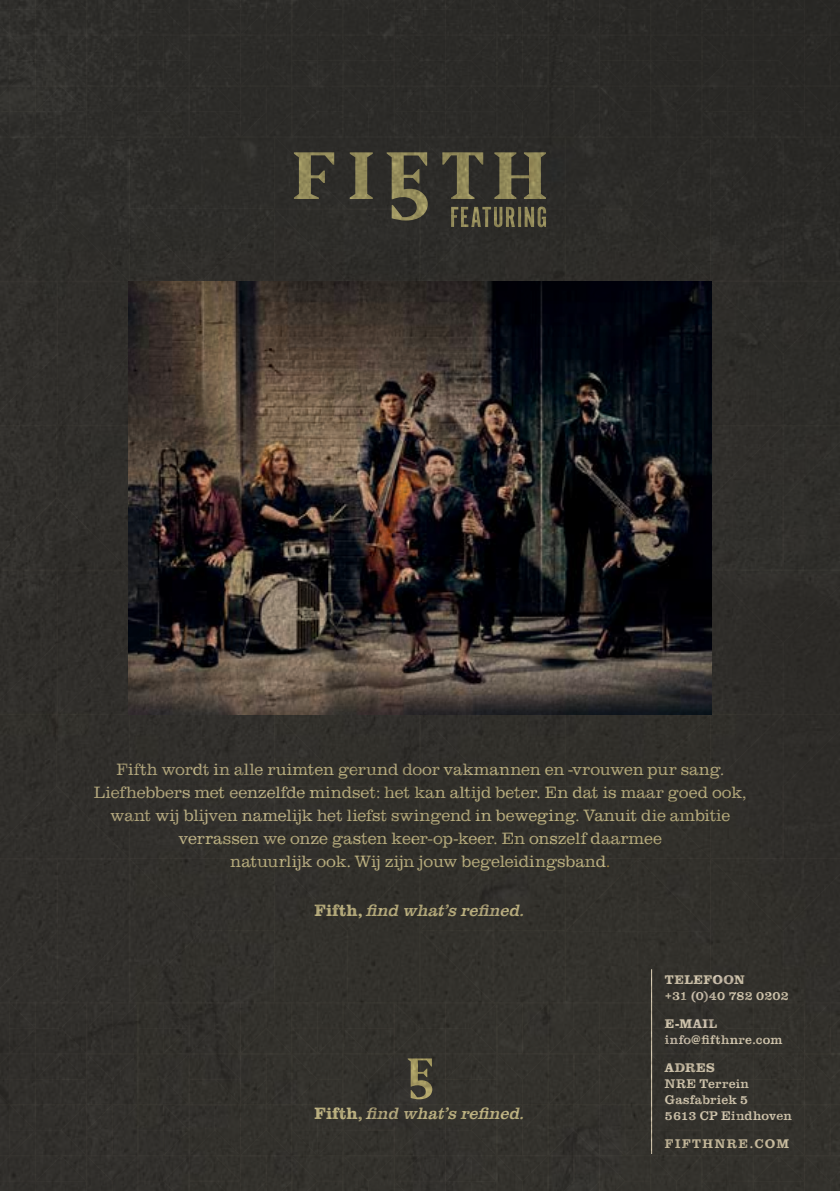
<style>
.page{position:relative;width:840px;height:1191px;background:#fff}
.page>*{position:absolute;margin:0;border:0;box-sizing:border-box;transform-origin:0 0}
.t1{font:300 17px/23px "Clarendon URW";letter-spacing:-.005em;color:#d7d1a6;text-align:center}
.t2{font:italic 17px "Clarendon URW";color:#d7d1a6}
.t3{font:13px/16px "Clarendon URW";letter-spacing:.015em;color:#ece6dc}
.t4{font:700 13px "Clarendon URW";letter-spacing:.025em;color:#ece6dc}
.t5{font:500 13px "Clarendon URW";letter-spacing:.115em;color:#e1dac8}
.s1{color:#ceaa51}
.s2{font-weight:700;font-style:normal}
</style>
<div class="page">
<img style="left:0;top:0;width:839px;height:1191px">
<p class="t1" style="left:94px;top:757px;width:654px">Fifth wordt in alle ruimten gerund door vakmannen en -vrouwen pur sang.<br>Liefhebbers met eenzelfde mindset: het kan altijd beter. En dat is maar goed ook, want wij blijven namelijk het liefst swingend in beweging. Vanuit die ambitie verrassen we onze gasten keer-op-keer. En onszelf daarmee<br>natuurlijk ook. Wij zijn jouw begeleidingsband<span class="s1">.</span></p>
<p class="t2" style="left:314px;top:897px;width:212px"><span class="s2">Fifth,</span> find what’s refined.</p>
<p class="t2" style="left:314px;top:1100px;width:212px"><span class="s2">Fifth,</span> find what’s refined.</p>
<p class="t4" style="left:664px;top:969px;width:81px">TELEFOON</p>
<p class="t3" style="left:664px;top:986px;width:125px">+31 (0)40 782 0202</p>
<p class="t4" style="left:664px;top:1013px;width:54px">E-MAIL</p>
<p class="t3" style="left:664px;top:1030px;width:119px">info@fifthnre.com</p>
<p class="t4" style="left:664px;top:1057px;width:51px">ADRES</p>
<p class="t3" style="left:664px;top:1074px;width:128px">NRE Terrein<br>Gasfabriek 5<br>5613 CP Eindhoven</p>
<p class="t5" style="left:664px;top:1133px;width:126px">FIFTHNRE.COM</p>
</div>
